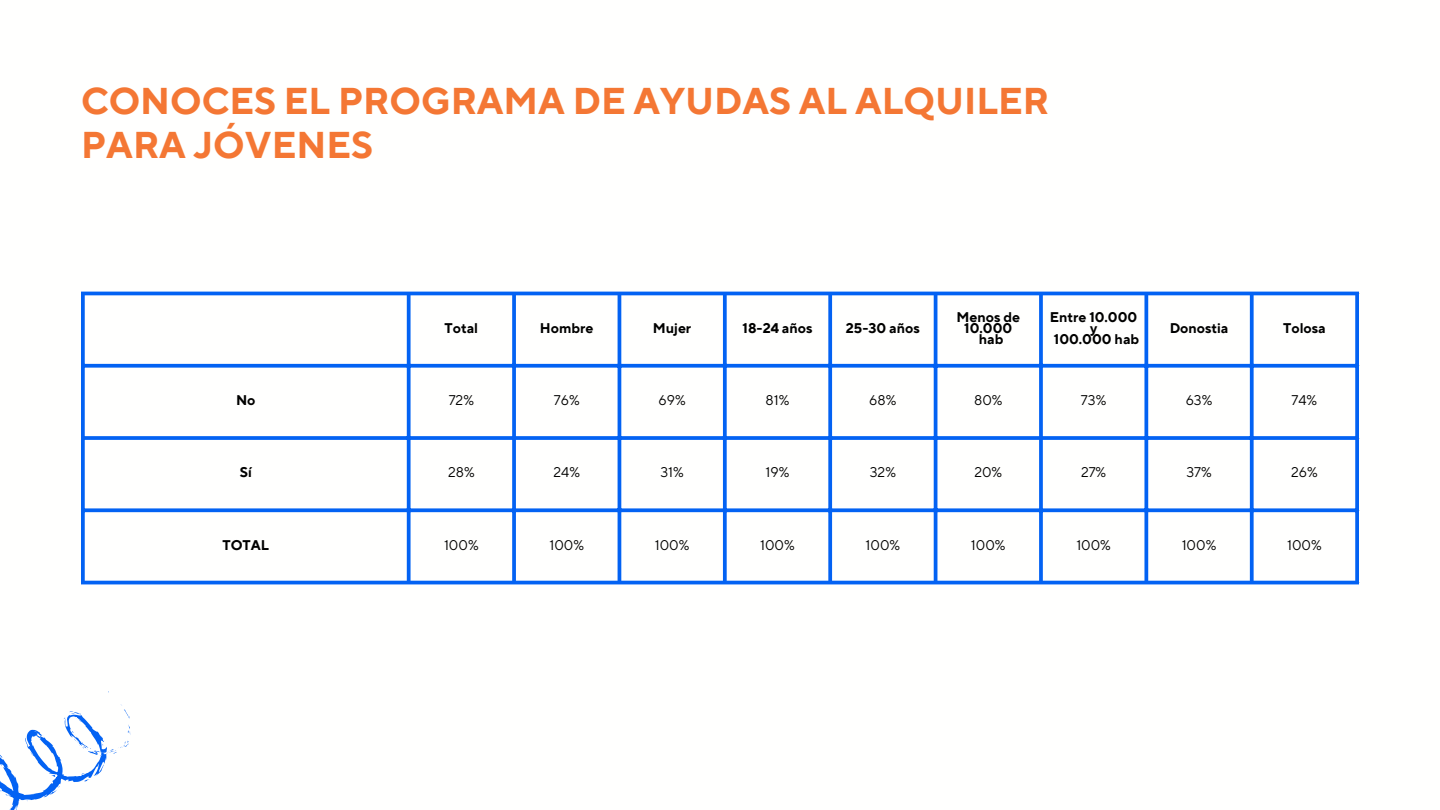
<style>
.page{position:relative;width:1440px;height:810px;background:#fff}
.page>*{position:absolute;margin:0;border:0;box-sizing:border-box;transform-origin:0 0}
.t1{font:700 37.2px/44.2px "TT Norms Pro";color:#f47734}
.t2{font:700 14px/11.2px "TT Norms Pro";color:#000;text-align:center}
.t3{font:14px "TT Norms Pro";color:#000}
</style>
<div class="page">
<svg style="left:85px;top:295px;width:1270px;height:286px"></svg>
<svg style="left:81px;top:295px;width:4px;height:286px"></svg>
<svg style="left:407px;top:295px;width:4px;height:286px"></svg>
<svg style="left:512px;top:295px;width:4px;height:286px"></svg>
<hr style="left:618px;top:295px;width:3px;height:286px;background:#0362f3">
<svg style="left:723px;top:295px;width:4px;height:286px"></svg>
<svg style="left:828px;top:295px;width:4px;height:286px"></svg>
<hr style="left:934px;top:295px;width:3px;height:286px;background:#0362f3">
<svg style="left:1039px;top:295px;width:4px;height:286px"></svg>
<svg style="left:1144px;top:295px;width:4px;height:286px"></svg>
<svg style="left:1250px;top:295px;width:4px;height:286px"></svg>
<svg style="left:1355px;top:295px;width:4px;height:286px"></svg>
<hr style="left:81px;top:292px;width:1278px;height:3px;background:#0362f3">
<svg style="left:81px;top:364px;width:1278px;height:4px;background:#1970f3"></svg>
<svg style="left:81px;top:436px;width:1278px;height:4px;background:#116bf3"></svg>
<svg style="left:81px;top:508px;width:1278px;height:4px;background:#1c71f3"></svg>
<hr style="left:81px;top:581px;width:1278px;height:3px;background:#0362f3">
<svg style="left:0;top:692px;width:130px;height:118px"></svg>
<p class="t1" style="left:81px;top:80px;width:970px">CONOCES EL PROGRAMA DE AYUDAS AL ALQUILER<br>PARA JÓVENES</p>
<h1 class="t2" style="left:445px;top:323px;width:35px">Total</h1>
<p class="t2" style="left:540px;top:323px;width:55px">Hombre</p>
<p class="t2" style="left:653px;top:323px;width:40px">Mujer</p>
<p class="t2" style="left:743px;top:323px;width:71px">18-24 años</p>
<p class="t2" style="left:846px;top:323px;width:75px">25-30 años</p>
<p class="t2" style="left:957px;top:312px;width:65px">Menos de<br>10.000</p>
<p class="t2" style="left:979px;top:334px;width:26px">hab</p>
<p class="t2" style="left:1050px;top:312px;width:89px">Entre 10.000 y</p>
<p class="t2" style="left:1054px;top:334px;width:87px">100.000 hab</p>
<p class="t2" style="left:1170px;top:323px;width:60px">Donostia</p>
<p class="t2" style="left:1283px;top:323px;width:44px">Tolosa</p>
<p class="t2" style="left:236px;top:395px;width:21px">No</p>
<p class="t3" style="left:449px;top:392px;width:27px">72%</p>
<p class="t3" style="left:554px;top:392px;width:27px">76%</p>
<p class="t3" style="left:659px;top:392px;width:29px">69%</p>
<p class="t3" style="left:766px;top:392px;width:25px">81%</p>
<p class="t3" style="left:869px;top:392px;width:29px">68%</p>
<p class="t3" style="left:974px;top:392px;width:30px">80%</p>
<p class="t3" style="left:1081px;top:392px;width:27px">73%</p>
<p class="t3" style="left:1186px;top:392px;width:28px">63%</p>
<p class="t3" style="left:1292px;top:392px;width:27px">74%</p>
<p class="t2" style="left:240px;top:467px;width:13px">Sí</p>
<p class="t3" style="left:448px;top:464px;width:28px">28%</p>
<p class="t3" style="left:553px;top:464px;width:28px">24%</p>
<p class="t3" style="left:660px;top:464px;width:25px">31%</p>
<p class="t3" style="left:766px;top:464px;width:25px">19%</p>
<p class="t3" style="left:870px;top:464px;width:28px">32%</p>
<p class="t3" style="left:974px;top:464px;width:29px">20%</p>
<p class="t3" style="left:1081px;top:464px;width:27px">27%</p>
<p class="t3" style="left:1186px;top:464px;width:27px">37%</p>
<p class="t3" style="left:1291px;top:464px;width:28px">26%</p>
<p class="t2" style="left:222px;top:540px;width:48px">TOTAL</p>
<p class="t3" style="left:444px;top:536px;width:36px">100%</p>
<p class="t3" style="left:549px;top:536px;width:36px">100%</p>
<p class="t3" style="left:655px;top:536px;width:36px">100%</p>
<p class="t3" style="left:760px;top:536px;width:36px">100%</p>
<p class="t3" style="left:866px;top:536px;width:36px">100%</p>
<p class="t3" style="left:971px;top:536px;width:36px">100%</p>
<p class="t3" style="left:1076px;top:536px;width:36px">100%</p>
<p class="t3" style="left:1182px;top:536px;width:36px">100%</p>
<p class="t3" style="left:1287px;top:536px;width:36px">100%</p>
</div>
